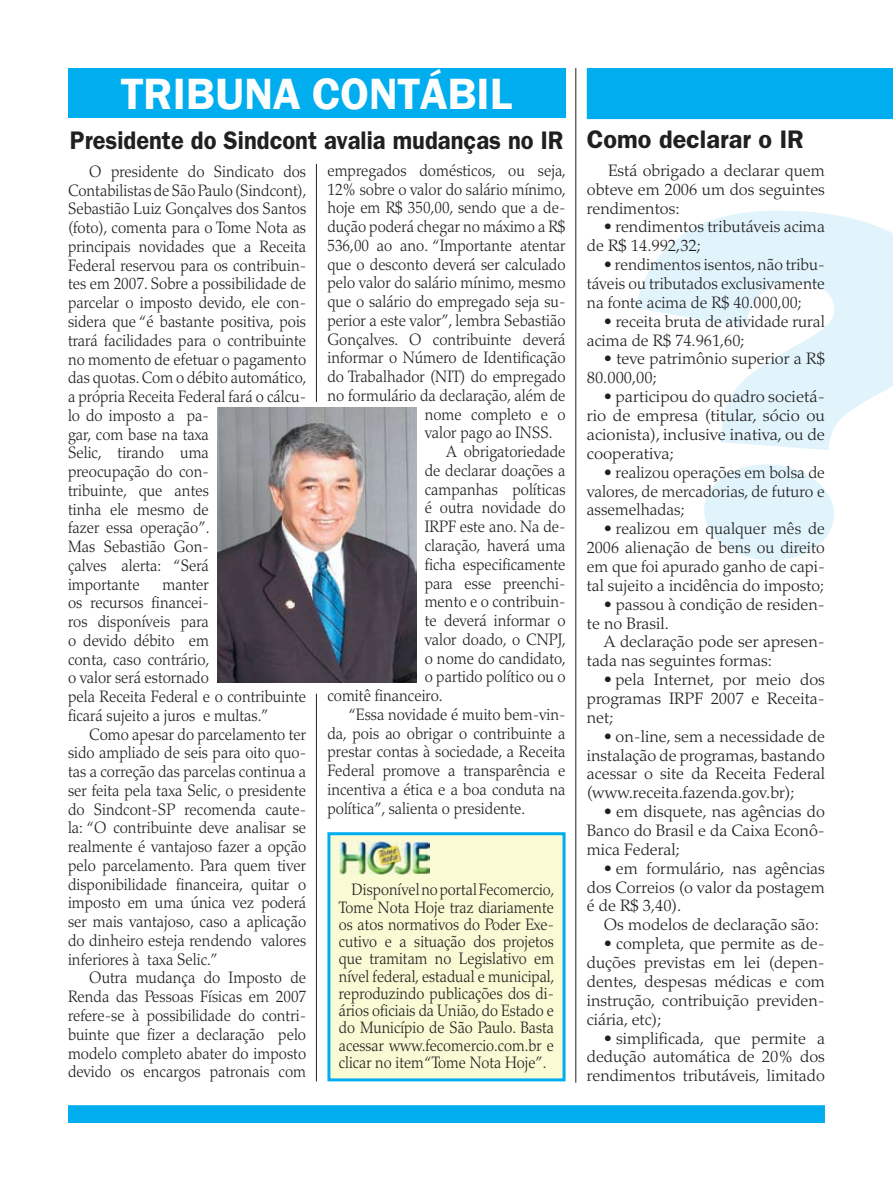
<style>
.page{position:relative;width:893px;height:1191px;background:#fff}
.page>*{position:absolute;margin:0;border:0;box-sizing:border-box;transform-origin:0 0}
.t1{font:600 45px "Franklin Gothic";color:#fcfefe}
.t2{font:600 25.5px "ITC Franklin Gothic Std";color:#211f20;scale:.93 1}
.t3{font:300 16.5px/18.8px "Palatino LT Std";color:#211f20;scale:.92 1}
.t4{font:300 16.5px/18.9px "Palatino LT Std";color:#211f20;text-align:justify}
.t5{font:300 16.5px/17.2px "Palatino LT Std";color:#211f20;text-align:justify;scale:.9 1}
</style>
<div class="page">
<hr style="left:316px;top:164px;width:1px;height:238px;background:#211f20">
<div style="left:69px;top:1106px;width:755px;height:16px;background:#00adef"></div>
<div style="left:68px;top:1105px;width:757px;height:18px;border:2px solid #00adef"></div>
<div style="left:587px;top:68px;width:306px;height:51px;background:#00adef"></div>
<div style="left:68px;top:68px;width:498px;height:50px;background:#00adef"></div>
<hr style="left:575px;top:68px;width:1px;height:1014px;background:#211f20">
<svg style="left:636px;top:210px;width:257px;height:240px;fill:#e2f4fb"></svg>
<svg style="left:704px;top:464px;width:130px;height:96px"></svg>
<hr style="left:316px;top:694px;width:1px;height:387px;background:#211f20">
<img style="left:217px;top:407px;width:199px;height:275px">
<div style="left:329px;top:833px;width:235px;height:247px;background:#fafbd4"></div>
<div style="left:327px;top:832px;width:239px;height:249px;border:3px solid #00adef"></div>
<img style="left:339px;top:840px;width:91px;height:35px">
<h1 class="t1" style="left:121px;top:66px;width:393px">TRIBUNA CONTÁBIL</h1>
<h2 class="t2" style="left:70px;top:125px;width:791px">Presidente do Sindcont avalia mudanças no IR Como declarar o IR</h2>
<p class="t4" style="left:587px;top:161px;width:240px;text-indent:21px">Está obrigado a declarar quem obteve em 2006 um dos seguintes rendimentos:</p>
<p class="t4" style="left:587px;top:218px;width:240px;text-indent:17px">• rendimentos tributáveis acima de R$ 14.992,32;</p>
<p class="t4" style="left:587px;top:255px;width:240px;text-indent:17px">• rendimentos isentos, não tribu&shy;táveis ou tributados exclusivamente na fonte acima de R$ 40.000,00;</p>
<p class="t4" style="left:587px;top:312px;width:240px;text-indent:17px">• receita bruta de atividade rural acima de R$ 74.961,60;</p>
<p class="t4" style="left:587px;top:350px;width:240px;text-indent:17px">• teve patrimônio superior a R$<br>80.000,00;</p>
<p class="t4" style="left:587px;top:387px;width:240px;text-indent:17px">• participou do quadro societá&shy;rio de empresa (titular, sócio ou acionista), inclusive inativa, ou de cooperativa;</p>
<p class="t4" style="left:587px;top:463px;width:240px;text-indent:17px">• realizou operações em bolsa de valores, de mercadorias, de futuro e assemelhadas;</p>
<p class="t4" style="left:587px;top:519px;width:240px;text-indent:17px">• realizou em qualquer mês de 2006 alienação de bens ou direito em que foi apurado ganho de capi&shy;tal sujeito a incidência do imposto;</p>
<p class="t4" style="left:587px;top:595px;width:240px;text-indent:17px">• passou à condição de residen&shy;te no Brasil.</p>
<p class="t4" style="left:587px;top:632px;width:240px;text-indent:17px">A declaração pode ser apresen&shy;tada nas seguintes formas:</p>
<p class="t4" style="left:587px;top:670px;width:240px;text-indent:17px">• pela Internet, por meio dos programas IRPF 2007 e Receita&shy;net;</p>
<p class="t4" style="left:587px;top:727px;width:240px;text-indent:17px">• on-line, sem a necessidade de instalação de programas, bastando acessar o site da Receita Federal (www.receita.fazenda.gov.br);</p>
<p class="t4" style="left:587px;top:802px;width:240px;text-indent:17px">• em disquete, nas agências do Banco do Brasil e da Caixa Econô&shy;mica Federal;</p>
<p class="t4" style="left:587px;top:859px;width:240px;text-indent:17px">• em formulário, nas agências dos Correios (o valor da postagem é de R$ 3,40).</p>
<p class="t4" style="left:604px;top:915px;width:216px">Os modelos de declaração são:</p>
<p class="t4" style="left:587px;top:934px;width:240px;text-indent:17px">• completa, que permite as de&shy;duções previstas em lei (depen&shy;dentes, despesas médicas e com instrução, contribuição previden&shy;ciária, etc);</p>
<p class="t4" style="left:587px;top:1028px;width:240px;text-indent:17px">• simplificada, que permite a dedução automática de 20% dos rendimentos tributáveis, limitado</p>
<p class="t3" style="left:327px;top:161px;width:261px">empregados domésticos, ou seja,</p>
<p class="t3" style="left:327px;top:180px;width:261px">12% sobre o valor do salário mínimo,</p>
<p class="t3" style="left:327px;top:199px;width:260px">hoje em R$ 350,00, sendo que a de-</p>
<p class="t3" style="left:327px;top:217px;width:260px">dução poderá chegar no máximo a R$</p>
<p class="t3" style="left:327px;top:236px;width:260px">536,00 ao ano. “Importante atentar</p>
<p class="t3" style="left:327px;top:255px;width:260px">que o desconto deverá ser calculado</p>
<p class="t3" style="left:327px;top:274px;width:260px">pelo valor do salário mínimo, mesmo</p>
<p class="t3" style="left:327px;top:292px;width:260px">que o salário do empregado seja su-</p>
<p class="t3" style="left:327px;top:311px;width:260px">perior a este valor”, lembra Sebastião</p>
<p class="t3" style="left:327px;top:330px;width:260px">Gonçalves. O contribuinte deverá</p>
<p class="t3" style="left:327px;top:349px;width:260px">informar o Número de Identificação</p>
<p class="t3" style="left:327px;top:367px;width:260px">do Trabalhador (NIT) do empregado</p>
<p class="t3" style="left:327px;top:386px;width:260px">no formulário da declaração, além de</p>
<p class="t3" style="left:425px;top:405px;width:155px">nome completo e o</p>
<p class="t3" style="left:425px;top:424px;width:140px">valor pago ao INSS.</p>
<p class="t3" style="left:446px;top:442px;width:131px">A obrigatoriedade</p>
<p class="t3" style="left:425px;top:461px;width:155px">de declarar doações a</p>
<p class="t3" style="left:425px;top:480px;width:155px">campanhas políticas</p>
<p class="t3" style="left:425px;top:499px;width:155px">é outra novidade do</p>
<p class="t3" style="left:425px;top:517px;width:155px">IRPF este ano. Na de-</p>
<p class="t3" style="left:425px;top:536px;width:155px">claração, haverá uma</p>
<p class="t3" style="left:425px;top:555px;width:155px">ficha especificamente</p>
<p class="t3" style="left:425px;top:574px;width:155px">para esse preenchi-</p>
<p class="t3" style="left:425px;top:592px;width:155px">mento e o contribuin-</p>
<p class="t3" style="left:425px;top:611px;width:155px">te deverá informar o</p>
<p class="t3" style="left:425px;top:630px;width:155px">valor doado, o CNPJ,</p>
<p class="t3" style="left:425px;top:649px;width:155px">o nome do candidato,</p>
<p class="t3" style="left:425px;top:667px;width:155px">o partido político ou o</p>
<p class="t3" style="left:327px;top:686px;width:127px">comitê financeiro.</p>
<p class="t3" style="left:349px;top:705px;width:237px">“Essa novidade é muito bem-vin-</p>
<p class="t3" style="left:327px;top:724px;width:260px">da, pois ao obrigar o contribuinte a</p>
<p class="t3" style="left:327px;top:742px;width:260px">prestar contas à sociedade, a Receita</p>
<p class="t3" style="left:327px;top:761px;width:260px">Federal promove a transparência e</p>
<p class="t3" style="left:327px;top:780px;width:260px">incentiva a ética e a boa conduta na</p>
<p class="t3" style="left:327px;top:799px;width:216px">política”, salienta o presidente.</p>
<p class="t3" style="left:68px;top:162px;width:261px;text-indent:21px">O presidente do Sindicato dos<br>Contabilistas de São Paulo (Sindcont),<br>Sebastião Luiz Gonçalves dos Santos (foto), comenta para o Tome Nota as principais novidades que a Receita<br>Federal reservou para os contribuin&shy;tes em 2007. Sobre a possibilidade de parcelar o imposto devido, ele con&shy;sidera que “é bastante positiva, pois trará facilidades para o contribuinte no momento de efetuar o pagamento das quotas. Com o débito automático, a própria Receita Federal fará o cálcu&shy;lo do imposto a pa-<br>gar, com base na taxa<br>Selic, tirando uma<br>preocupação do con-<br>tribuinte, que antes<br>tinha ele mesmo de<br>fazer essa operação”.<br>Mas Sebastião Gon-<br>çalves alerta: “Será<br>importante</p>
<p class="t3" style="left:68px;top:575px;width:260px;text-indent:95px">manter<br>os recursos financei-<br>ros disponíveis para<br>o devido débito em<br>conta, caso contrário,<br>o valor será estornado<br>pela Receita Federal e o contribuinte ficará sujeito a juros e multas.”</p>
<p class="t3" style="left:68px;top:725px;width:260px;text-align:justify;text-indent:21px">Como apesar do parcelamento ter sido ampliado de seis para oito quo&shy;tas a correção das parcelas continua a ser feita pela taxa Selic, o presidente do Sindcont-SP recomenda caute&shy;la: “O contribuinte deve analisar se realmente é vantajoso fazer a opção pelo parcelamento. Para quem tiver disponibilidade financeira, quitar o imposto em uma única vez poderá ser mais vantajoso, caso a aplicação do dinheiro esteja rendendo valores inferiores à taxa Selic.”</p>
<p class="t3" style="left:68px;top:968px;width:260px;text-align:justify;text-indent:21px">Outra mudança do Imposto de Renda das Pessoas Físicas em 2007 refere-se à possibilidade do contri&shy;buinte que fizer a declaração pelo modelo completo abater do imposto devido os encargos patronais com</p>
<p class="t5" style="left:339px;top:881px;width:241px;text-indent:13px">Disponível no portal Fecomercio, Tome Nota Hoje traz diariamente os atos normativos do Poder Exe&shy;cutivo e a situação dos projetos que tramitam no Legislativo em nível federal, estadual e municipal, reproduzindo publicações dos di&shy;ários oficiais da União, do Estado e do Município de São Paulo. Basta acessar www.fecomercio.com.br e clicar no item “Tome Nota Hoje”.</p>
</div>
